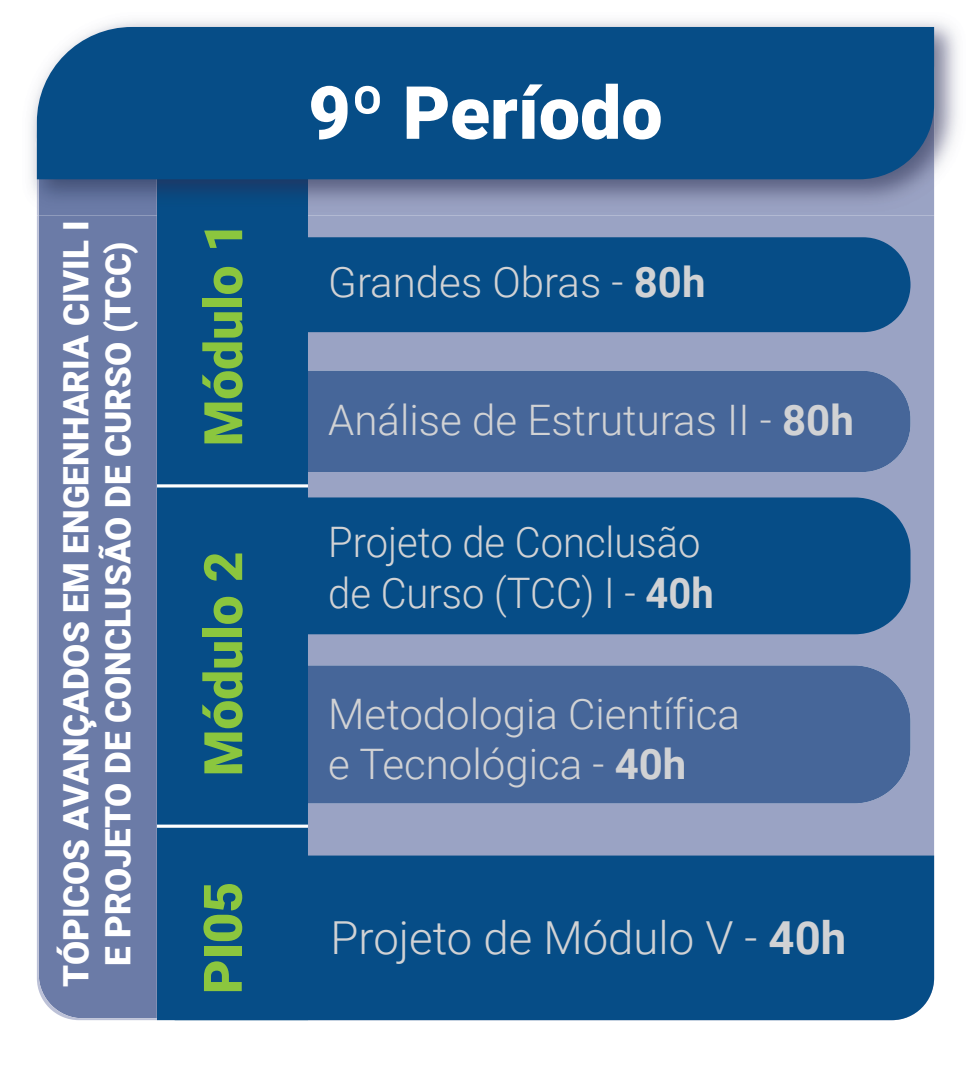
<style>
.page{position:relative;width:971px;height:1085px;background:#fff}
.page>*{position:absolute;margin:0;border:0;box-sizing:border-box;transform-origin:0 0}
.t1{font:900 73.5px "Roboto";color:#fff}
.t2{font:900 53.2px "Roboto";color:#8bc63e}
.t3{font:300 45.5px "Roboto";color:#d1d2d4}
.t4{font:300 42px/50.4px "Roboto";color:#d1d2d4}
.t5{font:300 42px/50.4px "Roboto";color:#d1d2d4;scale:.95 1}
.t6{font:900 35px/42px "Roboto";color:#fff;text-align:center}
.s1{font-weight:700}
</style>
<div class="page">
<div style="left:308px;top:215px;width:626px;height:640px;background:#9aa3c4"></div>
<svg style="left:37px;top:215px;width:120px;height:804px;background:#7c89b1"></svg>
<div style="left:157px;top:215px;width:151px;height:804px;background:#064d87"></div>
<div style="left:191px;top:237px;width:719px;height:95px;background:#064d87;border-radius:47px"></div>
<img style="left:30px;top:20px;width:928px;height:195px">
<img style="left:308px;top:179px;width:626px;height:36px">
<img style="left:161px;top:179px;width:147px;height:36px">
<img style="left:35px;top:138px;width:2px;height:77px">
<img style="left:37px;top:179px;width:124px;height:36px">
<div style="left:37px;top:27px;width:897px;height:152px;background:#064d87"></div>
<div style="left:191px;top:497px;width:719px;height:137px;background:#064d87;border-radius:56px"></div>
<div style="left:308px;top:370px;width:602px;height:102px;background:#466699"></div>
<div style="left:191px;top:370px;width:117px;height:102px;background:#064d87"></div>
<div style="left:308px;top:665px;width:602px;height:138px;background:#466699"></div>
<div style="left:191px;top:665px;width:117px;height:138px;background:#064d87"></div>
<div style="left:175px;top:855px;width:759px;height:164px;background:#064d87"></div>
<hr style="left:157px;top:824px;width:151px;height:3px;background:#fff">
<hr style="left:157px;top:484px;width:151px;height:3px;background:#fff">
<p class="t6" style="left:54px;top:986px;width:767px;rotate:-90deg">TÓPICOS AVANÇADOS EM ENGENHARIA CIVIL I<br>E PROJETO DE CONCLUSÃO DE CURSO (TCC)</p>
<p class="t2" style="left:186px;top:446px;width:226px;rotate:-90deg">Módulo 1</p>
<p class="t2" style="left:186px;top:776px;width:226px;rotate:-90deg">Módulo 2</p>
<p class="t2" style="left:185px;top:993px;width:114px;rotate:-90deg">PI05</p>
<h1 class="t1" style="left:308px;top:61px;width:356px">9º Período</h1>
<p class="t4" style="left:328px;top:255px;width:379px">Grandes Obras - <span class="s1">80h</span></p>
<p class="t4" style="left:328px;top:393px;width:527px">Análise de Estruturas II - <span class="s1">80h</span></p>
<p class="t5" style="left:328px;top:515px;width:407px">Projeto de Conclusão de Curso (TCC) I - <span class="s1">40h</span></p>
<p class="t4" style="left:328px;top:686px;width:413px">Metodologia Científica e Tecnológica - <span class="s1">40h</span></p>
<p class="t3" style="left:330px;top:905px;width:517px">Projeto de Módulo V - <span class="s1">40h</span></p>
</div>
